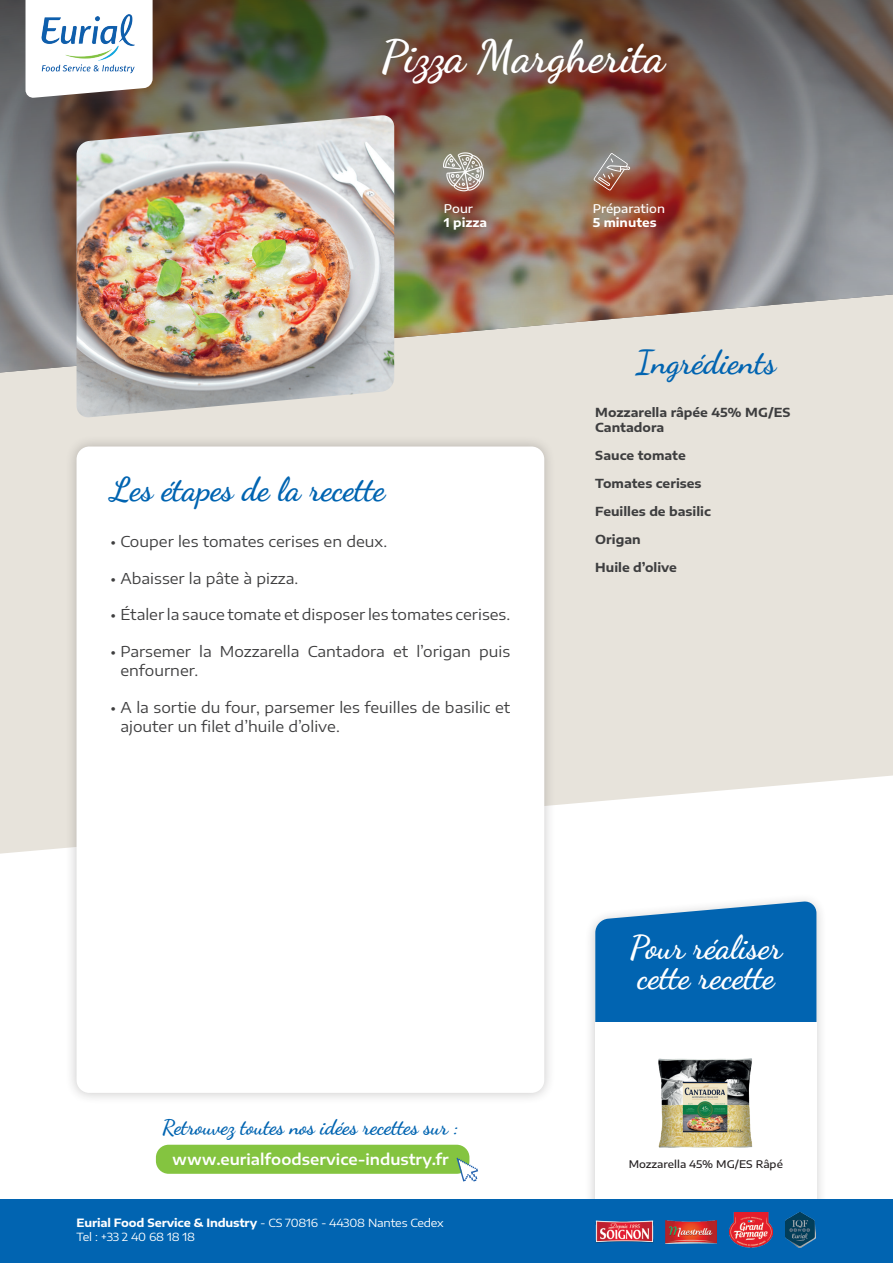
<style>
.page{position:relative;width:893px;height:1263px;background:#fff}
.page>*{position:absolute;margin:0;border:0;box-sizing:border-box;transform-origin:0 0}
.t1{font:700 45px "Dancing Script";color:#fff}
.t2{font:700 33px "Dancing Script";color:#0164b1}
.t3{font:700 33px/30px "Dancing Script";color:#fff}
.t4{font:700 21px "Dancing Script";color:#0164b1}
.t5{font:15px/19.5px "Encode Sans Expanded";color:#3e3e3f}
.t6{font:600 15px "Encode Sans Expanded";color:#fff}
.t7{font:700 12.3px/15.3px "Encode Sans Expanded";color:#3e3e3f}
.t8{font:500 12px "Encode Sans Expanded";color:#fff}
.t9{font:700 12px "Encode Sans Expanded";color:#fff}
.t10{font:11.25px/13.5px "Encode Sans Expanded";letter-spacing:-.015em;color:#fff}
.t11{font:500 10.5px "Encode Sans Expanded";color:#231f20}
.s1{font-weight:700}
</style>
<div class="page">
<svg style="left:590px;top:899px;width:231px;height:300px;fill:#f0f0f0"></svg>
<svg style="left:595px;top:900px;width:221px;height:122px;background:#1670b7"></svg>
<div style="left:595px;top:1022px;width:221px;height:208px;background:#fff"></div>
<svg style="left:0;top:374px;width:893px;height:480px;background:#e9e5de"></svg>
<img style="left:0;top:0;width:893px;height:374px">
<div style="left:65px;top:435px;width:491px;height:669px;background:#231f20;opacity:.25"></div>
<div style="left:77px;top:446px;width:467px;height:647px;background:#fff;border-radius:13px"></div>
<div style="left:0;top:1199px;width:893px;height:64px;background:#0164b1"></div>
<img style="left:77px;top:115px;width:317px;height:303px">
<svg style="left:26px;top:0;width:127px;height:98px"></svg>
<img style="left:40px;top:13px;width:97px;height:61px">
<img style="left:590px;top:1197px;width:64px;height:46px">
<img style="left:666px;top:1220px;width:50px;height:23px">
<img style="left:730px;top:1212px;width:42px;height:35px">
<img style="left:785px;top:1212px;width:30px;height:35px">
<div style="left:156px;top:1145px;width:313px;height:29px;background:#84c440;border-radius:13px"></div>
<svg style="left:457px;top:1158px;width:21px;height:23px"></svg>
<svg style="left:593px;top:153px;width:38px;height:38px"></svg>
<img style="left:443px;top:152px;width:41px;height:40px">
<img style="left:658px;top:1058px;width:95px;height:90px">
<h1 class="t1" style="left:381px;top:28px;width:286px">Pizza Margherita</h1>
<p class="t8" style="left:444px;top:200px;width:31px">Pour</p>
<p class="t9" style="left:444px;top:213px;width:45px">1 pizza</p>
<h2 class="t2" style="left:111px;top:469px;width:276px">Les étapes de la recette</h2>
<p class="t5" style="left:111px;top:531px;width:278px">• Couper les tomates cerises en deux.</p>
<p class="t5" style="left:111px;top:567px;width:189px">• Abaisser la pâte à pizza.</p>
<p class="t5" style="left:111px;top:604px;width:401px">• Étaler la sauce tomate et disposer les tomates cerises.</p>
<p class="t5" style="left:120px;top:640px;width:391px;text-indent:-10px">• Parsemer la Mozzarella Cantadora et l’origan puis enfourner.</p>
<p class="t5" style="left:120px;top:696px;width:391px;text-indent:-10px">• A la sortie du four, parsemer les feuilles de basilic et ajouter un filet d’huile d’olive.</p>
<h3 class="t4" style="left:162px;top:1114px;width:298px">Retrouvez toutes nos idées recettes sur :</h3>
<p class="t6" style="left:172px;top:1148px;width:278px">www.eurialfoodservice-industry.fr</p>
<p class="t10" style="left:77px;top:1215px;width:369px"><span class="s1">Eurial Food Service &amp; Industry</span> - CS 70816 - 44308 Nantes Cedex<br>Tel : +33 2 40 68 18 18</p>
<p class="t8" style="left:593px;top:200px;width:74px">Préparation</p>
<p class="t9" style="left:593px;top:213px;width:65px">5 minutes</p>
<h2 class="t2" style="left:636px;top:341px;width:142px">Ingrédients</h2>
<p class="t7" style="left:595px;top:403px;width:197px">Mozzarella râpée 45% MG/ES<br>Cantadora</p>
<p class="t7" style="left:595px;top:447px;width:92px">Sauce tomate</p>
<p class="t7" style="left:595px;top:475px;width:108px">Tomates cerises</p>
<p class="t7" style="left:595px;top:503px;width:117px">Feuilles de basilic</p>
<p class="t7" style="left:595px;top:531px;width:47px">Origan</p>
<p class="t7" style="left:595px;top:559px;width:83px">Huile d’olive</p>
<h2 class="t3" style="left:630px;top:932px;width:154px">Pour réaliser cette recette</h2>
<p class="t11" style="left:629px;top:1157px;width:156px">Mozzarella 45% MG/ES Râpé</p>
</div>
